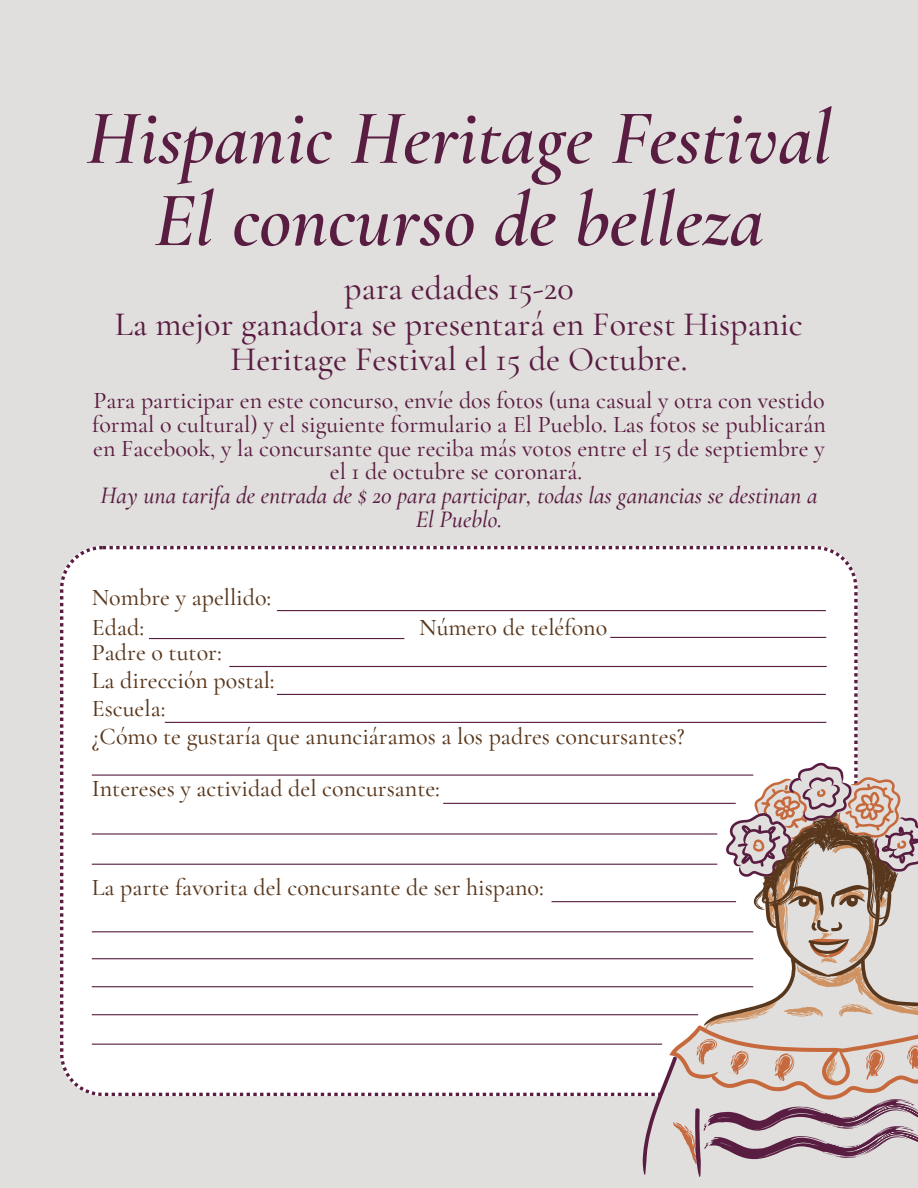
<style>
.page{position:relative;width:918px;height:1188px;background:#e1dfdd}
.page>*{position:absolute;margin:0;border:0;box-sizing:border-box;transform-origin:0 0}
.t1{font:italic 600 78.3px/82.2px "Cormorant Garamond";color:#591d42;text-align:center}
.t2{font:500 34.05px/35.5px "Cormorant Garamond";color:#591d42;text-align:center}
.t3{font:500 24px/23.7px "Cormorant Garamond";color:#591d42;text-align:center}
.t4{font:500 24px/27.9px "Cormorant Garamond";color:#59371c}
.t5{font:italic 500 24px/23.7px "Cormorant Garamond";color:#591d42;text-align:center}
</style>
<div class="page">
<div style="left:60px;top:546px;width:798px;height:550px;background:#fff"></div>
<svg style="left:643px;top:763px;width:275px;height:414px"></svg>
<svg style="left:704px;top:812px;width:214px;height:214px"></svg>
<hr style="left:277px;top:610px;width:549px;height:1px;background:#591d42">
<hr style="left:149px;top:638px;width:255px;height:1px;background:#591d42">
<hr style="left:610px;top:637px;width:216px;height:1px;background:#591d42">
<hr style="left:229px;top:666px;width:598px;height:1px;background:#591d42">
<hr style="left:277px;top:694px;width:549px;height:1px;background:#591d42">
<hr style="left:165px;top:722px;width:661px;height:1px;background:#591d42">
<hr style="left:92px;top:775px;width:661px;height:1px;background:#591d42">
<hr style="left:92px;top:833px;width:625px;height:2px;background:#591d42">
<hr style="left:443px;top:803px;width:293px;height:1px;background:#591d42">
<hr style="left:92px;top:864px;width:625px;height:1px;background:#591d42">
<hr style="left:92px;top:931px;width:661px;height:1px;background:#591d42">
<hr style="left:552px;top:901px;width:184px;height:1px;background:#591d42">
<hr style="left:92px;top:958px;width:661px;height:1px;background:#591d42">
<hr style="left:92px;top:986px;width:661px;height:1px;background:#591d42">
<hr style="left:92px;top:1014px;width:606px;height:1px;background:#591d42">
<hr style="left:92px;top:1044px;width:570px;height:1px;background:#591d42">
<h1 class="t1" style="left:86px;top:97px;width:747px">Hispanic Heritage Festival<br>El concurso de belleza</h1>
<h2 class="t2" style="left:115px;top:271px;width:690px">para edades 15-20<br>La mejor ganadora se presentará en Forest Hispanic<br>Heritage Festival el 15 de Octubre.</h2>
<p class="t3" style="left:92px;top:389px;width:735px">Para participar en este concurso, envíe dos fotos (una casual y otra con vestido formal o cultural) y el siguiente formulario a El Pueblo. Las fotos se publicarán en Facebook, y la concursante que reciba más votos entre el 15 de septiembre y el 1 de octubre se coronará.</p>
<p class="t5" style="left:100px;top:483px;width:719px">Hay una tarifa de entrada de $ 20 para participar, todas las ganancias se destinan a<br>El Pueblo.</p>
<p class="t4" style="left:92px;top:582px;width:181px;line-height:30.3px">Nombre y apellido:<br>Edad:</p>
<p class="t4" style="left:419px;top:613px;width:190px">Número de teléfono</p>
<p class="t4" style="left:92px;top:639px;width:594px">Padre o tutor:<br>La dirección postal:<br>Escuela:<br>¿Cómo te gustaría que anunciáramos a los padres concursantes?</p>
<p class="t4" style="left:92px;top:774px;width:350px">Intereses y actividad del concursante:</p>
<p class="t4" style="left:92px;top:873px;width:454px">La parte favorita del concursante de ser hispano:</p>
</div>
